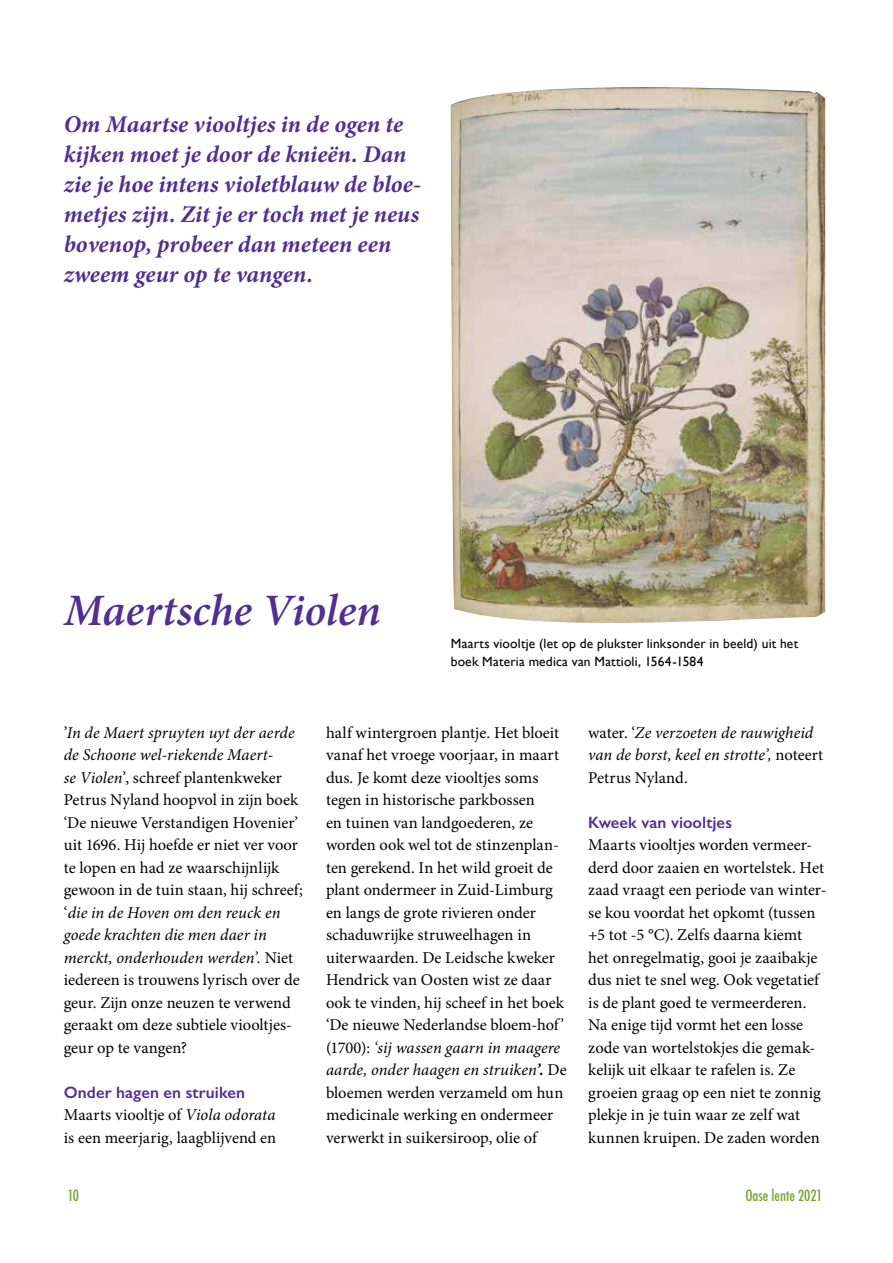
<style>
.page{position:relative;width:893px;height:1263px;background:#fff}
.page>*{position:absolute;margin:0;border:0;box-sizing:border-box;transform-origin:0 0}
.t1{font:italic 600 45px "Minion Pro";color:#522e91}
.t2{font:italic 700 24px/30px "Minion Pro";color:#522e91}
.t3{font:16.5px/22.5px "Minion Pro";color:#000}
.t4{font:italic 16.5px/22.5px "Minion Pro";letter-spacing:.005em;color:#000}
.t5{font:600 16.5px "Gill Sans";letter-spacing:.005em;color:#522e91}
.t6{font:500 condensed 15px "Futura";color:#78a22f}
.t7{font:13.5px/18px "Gill Sans";letter-spacing:.015em;color:#000}
.s1{font-style:italic}
.s2{font-weight:700;font-style:italic}
.s3{font-style:normal}
</style>
<div class="page">
<img style="left:451px;top:87px;width:374px;height:536px">
<h2 class="t2" style="left:64px;top:108px;width:359px">Om Maartse viooltjes in de ogen te kijken moet je door de knieën. Dan zie je hoe intens violetblauw de bloe&shy;metjes zijn. Zit je er toch met je neus bovenop, probeer dan meteen een zweem geur op te vangen.</h2>
<h1 class="t1" style="left:64px;top:579px;width:319px">Maertsche Violen</h1>
<p class="t7" style="left:451px;top:635px;width:349px">Maarts viooltje (let op de plukster linksonder in beeld) uit het boek Materia medica van Mattioli, 1564-1584</p>
<p class="t3" style="left:64px;top:721px;width:240px">’<span class="s1">In de Maert spruyten uyt der aerde de Schoone wel-riekende Maert-<br>se Violen</span>’, schreef plantenkweker<br>Petrus Nyland hoopvol in zijn boek ‘De nieuwe Verstandigen Hovenier’ uit 1696. Hij hoefde er niet ver voor te lopen en had ze waarschijnlijk gewoon in de tuin staan, hij schreef; ‘<span class="s1">die in de Hoven om den reuck en goede krachten die men daer in merckt, onderhouden werden’.</span> Niet iedereen is trouwens lyrisch over de geur. Zijn onze neuzen te verwend geraakt om deze subtiele viooltjes&shy;geur op te vangen?</p>
<p class="t5" style="left:64px;top:1082px;width:183px">Onder hagen en struiken</p>
<p class="t3" style="left:64px;top:1104px;width:214px">Maarts viooltje of <span class="s1">Viola odorata </span>is een meerjarig, laagblijvend en</p>
<p class="t3" style="left:326px;top:721px;width:242px">half wintergroen plantje. Het bloeit vanaf het vroege voorjaar, in maart dus. Je komt deze viooltjes soms tegen in historische parkbossen<br>en tuinen van landgoederen, ze worden ook wel tot de stinzenplan&shy;ten gerekend. In het wild groeit de plant ondermeer in Zuid-Limburg en langs de grote rivieren onder schaduwrijke struweelhagen in uiterwaarden. De Leidsche kweker Hendrick van Oosten wist ze daar ook te vinden, hij scheef in het boek ‘De nieuwe Nederlandse bloem-hof’ (1700): <span class="s1">‘sij wassen gaarn in maagere aarde, onder haagen en struiken</span><span class="s2">’.</span> De bloemen werden verzameld om hun medicinale werking en ondermeer verwerkt in suikersiroop, olie of</p>
<p class="t4" style="left:588px;top:721px;width:237px"><span class="s3">water. ‘</span>Ze verzoeten de rauwigheid van de borst, keel en strotte’, <span class="s3">noteert<br>Petrus Nyland.</span></p>
<p class="t5" style="left:588px;top:812px;width:145px">Kweek van viooltjes</p>
<p class="t3" style="left:588px;top:834px;width:240px">Maarts viooltjes worden vermeer&shy;derd door zaaien en wortelstek. Het zaad vraagt een periode van winter&shy;se kou voordat het opkomt (tussen +5 tot -5 °C). Zelfs daarna kiemt het onregelmatig, gooi je zaaibakje dus niet te snel weg. Ook vegetatief is de plant goed te vermeerderen.<br>Na enige tijd vormt het een losse zode van wortelstokjes die gemak&shy;kelijk uit elkaar te rafelen is. Ze groeien graag op een niet te zonnig plekje in je tuin waar ze zelf wat kunnen kruipen. De zaden worden</p>
<p class="t6" style="left:68px;top:1186px;width:13px">10</p>
<p class="t6" style="left:745px;top:1186px;width:79px">Oase lente 2021</p>
</div>
